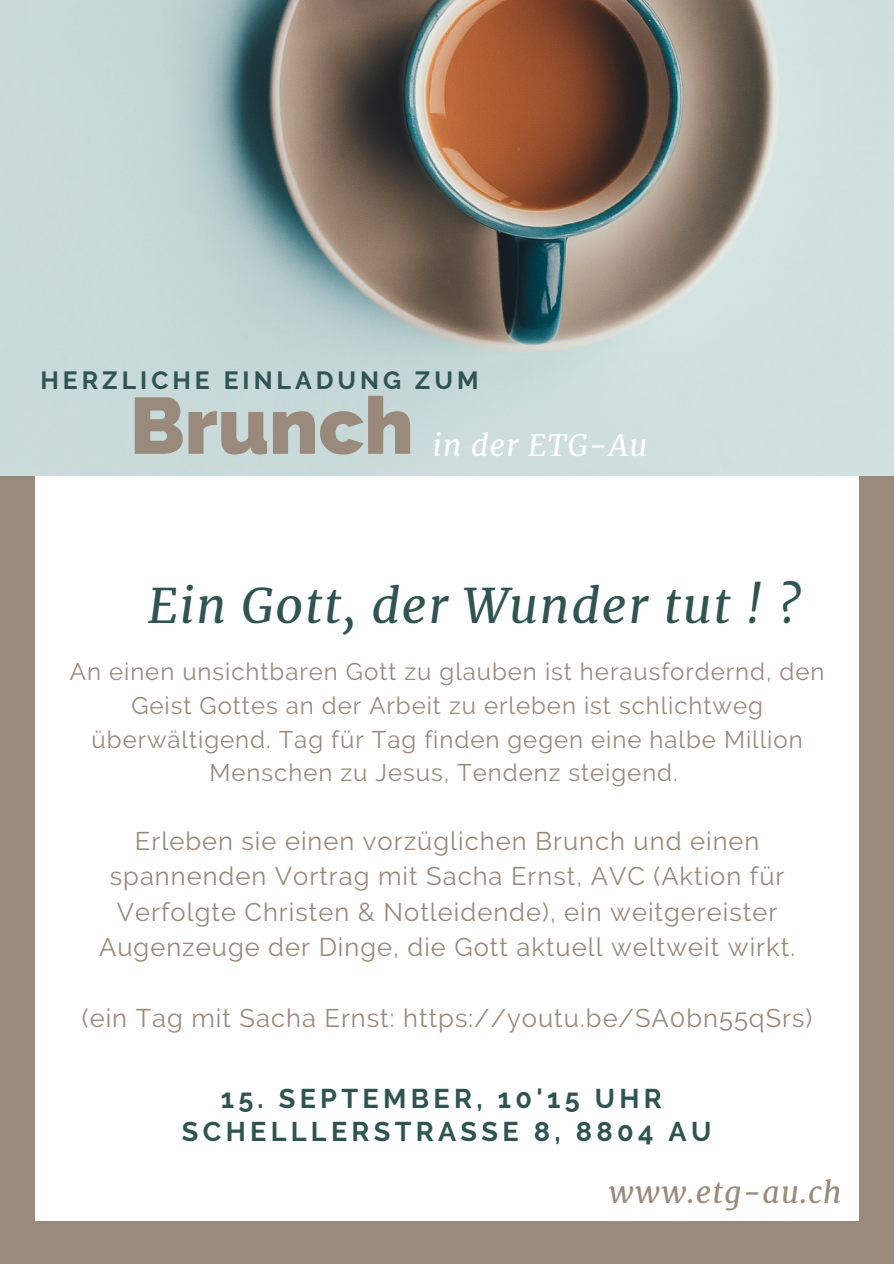
<style>
.page{position:relative;width:894px;height:1264px;background:#fff}
.page>*{position:absolute;margin:0;border:0;box-sizing:border-box;transform-origin:0 0}
.t1{font:800 79.35px "Raleway";color:#998a7c}
.t2{font:italic 48px "Merriweather";letter-spacing:.04em;color:#2f5451}
.t3{font:italic 29.85px "Merriweather";letter-spacing:.04em;color:#998a7c}
.t4{font:italic 29.85px "Merriweather";letter-spacing:.04em;color:#fff}
.t5{font:700 27px/33.5px "Raleway";letter-spacing:.16em;color:#2f5451;text-align:center}
.t6{font:25.5px/35.4px "Raleway";letter-spacing:.04em;color:#998a7c;text-align:center}
.t7{font:700 24.75px "Raleway";letter-spacing:.16em;color:#2f5451}
.t8{font:24px/33.5px "Raleway";letter-spacing:.04em;color:#998a7c;text-align:center}
</style>
<div class="page">
<div style="left:0;top:0;width:893px;height:1263px;background:#998a7c"></div>
<div style="left:35px;top:44px;width:823px;height:1176px;background:#fff"></div>
<img style="left:0;top:0;width:893px;height:475px">
<p class="t7" style="left:40px;top:366px;width:439px">HERZLICHE EINLADUNG ZUM</p>
<h1 class="t1" style="left:130px;top:379px;width:285px">Brunch</h1>
<p class="t4" style="left:432px;top:426px;width:216px">in der ETG-Au</p>
<h2 class="t2" style="left:148px;top:576px;width:654px">Ein Gott, der Wunder tut ! ?</h2>
<p class="t8" style="left:70px;top:655px;width:756px">An einen unsichtbaren Gott zu glauben ist herausfordernd, den Geist Gottes an der Arbeit zu erleben ist schlichtweg überwältigend. Tag für Tag finden gegen eine halbe Million Menschen zu Jesus, Tendenz steigend.</p>
<p class="t6" style="left:99px;top:823px;width:697px">Erleben sie einen vorzüglichen Brunch und einen spannenden Vortrag mit Sacha Ernst, AVC (Aktion für Verfolgte Christen &amp; Notleidende), ein weitgereister Augenzeuge der Dinge, die Gott aktuell weltweit wirkt.</p>
<p class="t6" style="left:82px;top:1000px;width:732px">(ein Tag mit Sacha Ernst: https://youtu.be/SA0bn55qSrs)</p>
<p class="t5" style="left:182px;top:1081px;width:530px">15. SEPTEMBER, 10'15 UHR<br>SCHELLLERSTRASSE 8, 8804 AU</p>
<p class="t3" style="left:608px;top:1173px;width:234px">www.etg-au.ch</p>
</div>
